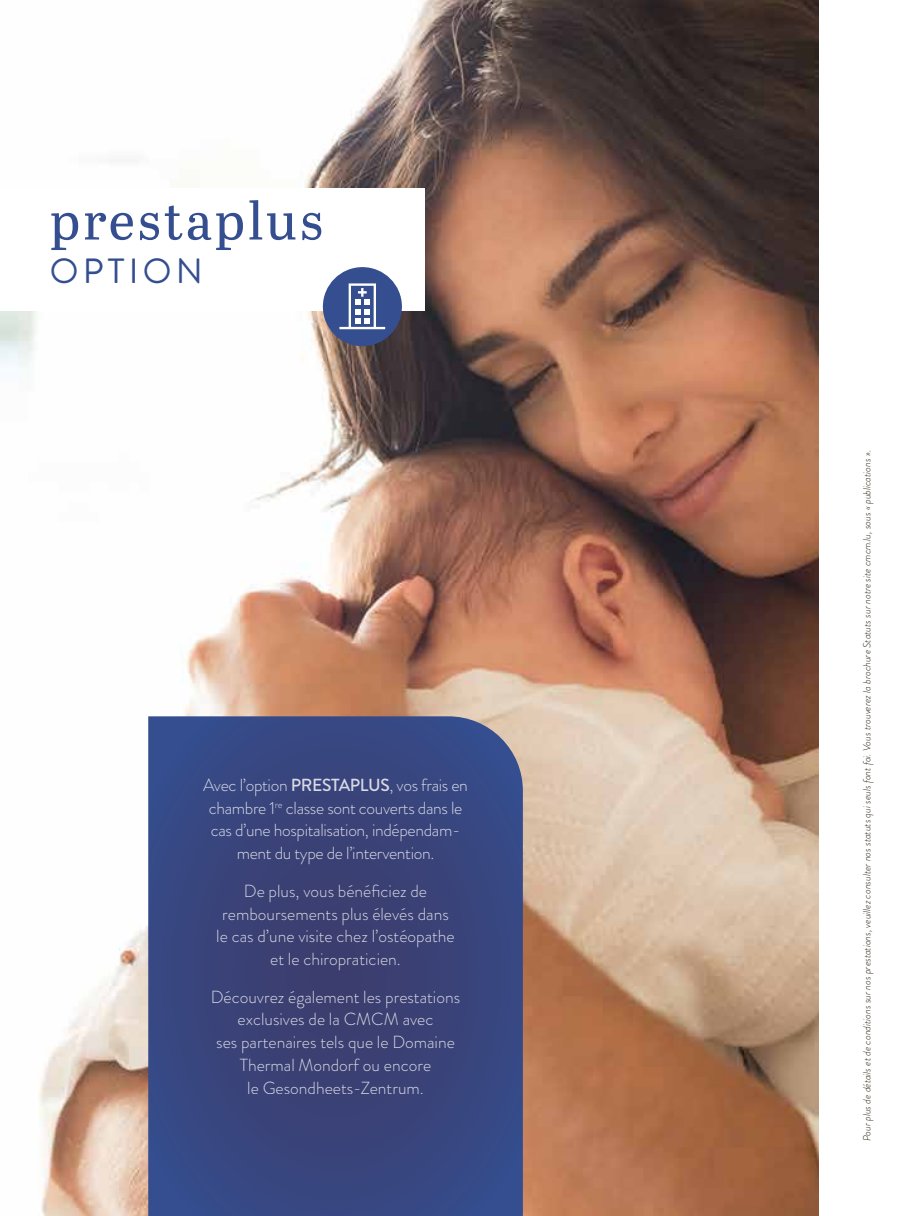
<style>
.page{position:relative;width:918px;height:1216px;background:#fff}
.page>*{position:absolute;margin:0;border:0;box-sizing:border-box;transform-origin:0 0}
.t1{font:52.5px "Abril Text";letter-spacing:.05em;color:#344e8f}
.t2{font:35px "Brandon Grotesque";letter-spacing:.12em;color:#344e8f}
.t3{font:300 17.5px/22.8px "Brandon Grotesque";color:#fff;text-align:center}
.t4{font:300 17.5px/22.8px "Brandon Grotesque";letter-spacing:-.02em;color:#fff;text-align:center}
.t5{font:italic 300 10.33px "Brandon Grotesque";color:#2f2912}
.s1{font-weight:500}
</style>
<div class="page">
<img style="left:0;top:0;width:819px;height:1215px">
<svg style="left:148px;top:716px;width:375px;height:499px;background:#39457d"></svg>
<div style="left:0;top:189px;width:424px;height:122px;background:#fff"></div>
<div style="left:323px;top:267px;width:79px;height:79px;background:#344e8f;border-radius:50%"></div>
<svg style="left:339px;top:283px;width:46px;height:46px"></svg>
<h1 class="t1" style="left:50px;top:183px;width:275px">prestaplus</h1>
<h2 class="t2" style="left:50px;top:247px;width:155px">OPTION</h2>
<p class="t4" style="left:203px;top:773px;width:266px">Avec l’option <span class="s1">PRESTAPLUS</span>, vos frais en chambre 1<sup>re</sup> classe sont couverts dans le cas d’une hospitalisation, indépendam&shy;ment du type de l’intervention.</p>
<p class="t3" style="left:216px;top:879px;width:240px">De plus, vous bénéficiez de remboursements plus élevés dans le cas d’une visite chez l’ostéopathe et le chiropraticien.</p>
<p class="t3" style="left:211px;top:985px;width:251px">Découvrez également les prestations exclusives de la CMCM avec<br>ses partenaires tels que le Domaine<br>Thermal Mondorf ou encore<br>le Gesondheets-Zentrum.</p>
<p class="t5" style="left:860px;top:1141px;width:692px;rotate:-90deg">Pour plus de détails et de conditions sur nos prestations, veuillez consulter nos statuts qui seuls font foi. Vous trouverez la brochure Statuts sur notre site cmcm.lu, sous « publications ».</p>
</div>
